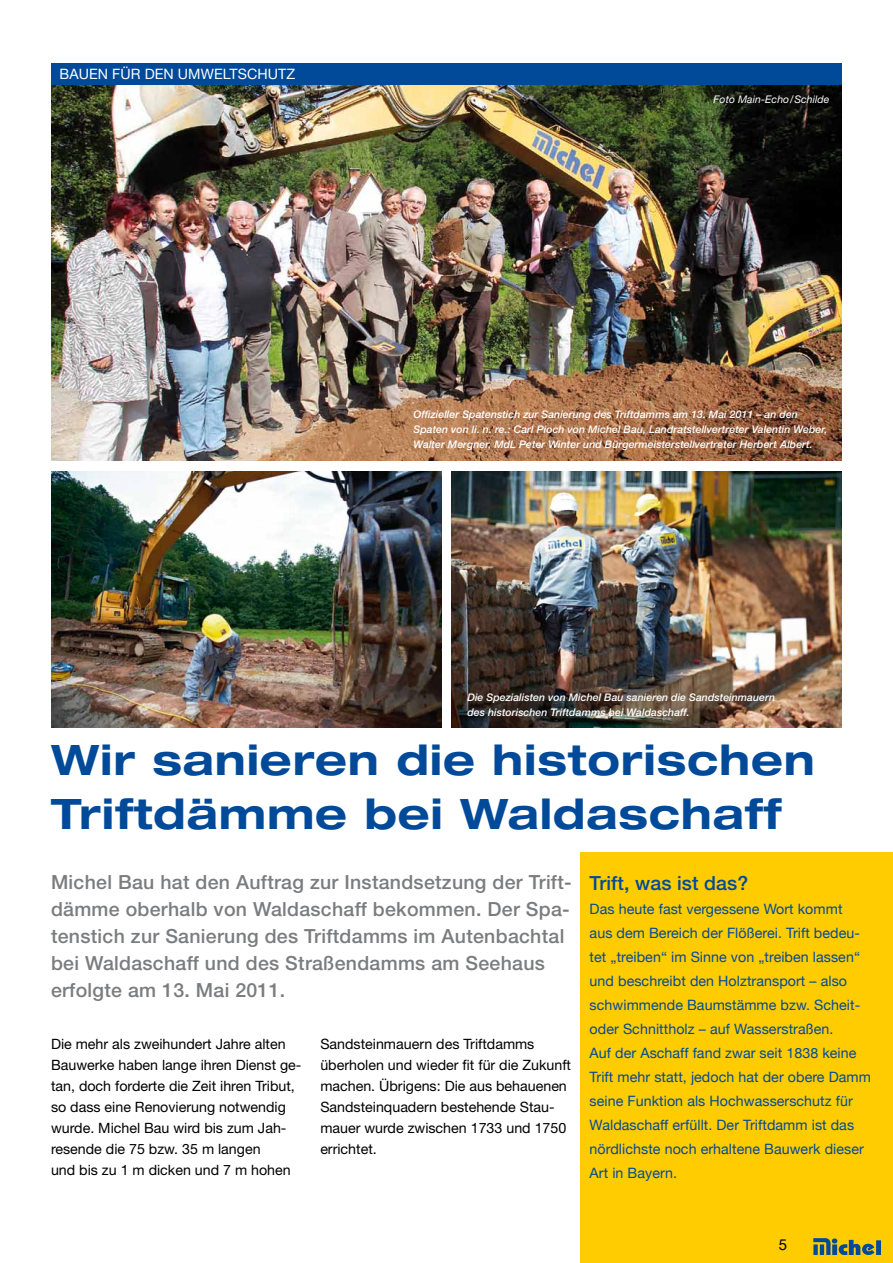
<style>
.page{position:relative;width:893px;height:1263px;background:#fff}
.page>*{position:absolute;margin:0;border:0;box-sizing:border-box;transform-origin:0 0}
.t1{font:700 expanded 42px/54px "Helvetica Neue";letter-spacing:.02em;color:#004a99}
.t2{font:500 19.5px/27px "Helvetica Neue";letter-spacing:.015em;color:#7b7c7e}
.t3{font:500 19.5px "Helvetica Neue";letter-spacing:.005em;color:#004a99}
.t4{font:15px "Helvetica Neue";color:#000}
.t5{font:14.25px/24px "Helvetica Neue";letter-spacing:.005em;color:#004a99}
.t6{font:14.25px/21px "Helvetica Neue";color:#000}
.t7{font:14.25px "Helvetica Neue";letter-spacing:.005em;color:#fff}
.t8{font:italic 500 10.5px/15px "Helvetica Neue";letter-spacing:.005em;color:#fff}
.t9{font:italic 10.5px "Helvetica Neue";letter-spacing:.005em;color:#fff}
</style>
<div class="page">
<div style="left:580px;top:853px;width:313px;height:410px;background:#fecc00"></div>
<svg style="left:813px;top:1238px;width:68px;height:17px"></svg>
<img style="left:51px;top:471px;width:390px;height:256px">
<img style="left:452px;top:471px;width:390px;height:256px">
<img style="left:51px;top:85px;width:791px;height:376px">
<div style="left:51px;top:64px;width:791px;height:21px;background:#004a99"></div>
<p class="t7" style="left:60px;top:66px;width:131px">Bauen für den Umwe</p>
<p class="t7" style="left:223px;top:66px;width:72px">ltsch utz</p>
<p class="t9" style="left:713px;top:93px;width:118px">Foto Main-Echo/Schilde</p>
<p class="t8" style="left:414px;top:406px;width:415px">Offizieller Spatenstich zur Sanierung des Triftdamms am 13. Mai 2011 – an den<br>Spaten von li. n. re.: Carl Pioch von Michel Bau, Landratstellvertreter Valentin Weber,<br>Walter Mergner, MdL Peter Winter und Bürgermeisterstellvertreter Herbert Albert.</p>
<p class="t8" style="left:467px;top:690px;width:309px">Die Spezialisten von Michel Bau sanieren die Sandsteinmauern des historischen Triftdamms bei Waldaschaff.</p>
<h1 class="t1" style="left:51px;top:732px;width:765px">Wir sanieren die historischen<br>Triftdämme bei Waldaschaff</h1>
<p class="t2" style="left:51px;top:868px;width:522px">Michel Bau hat den Auftrag zur Instandsetzung der Trift&shy;dämme oberhalb von Waldaschaff bekommen. Der Spa&shy;tenstich zur Sanierung des Triftdamms im Autenbachtal bei Waldaschaff und des Straßendamms am Seehaus erfolgte am 13. Mai 2011.</p>
<p class="t6" style="left:51px;top:1033px;width:252px">Die mehr als zweihundert Jahre alten Bauwerke haben lange ihren Dienst ge&shy;tan, doch forderte die Zeit ihren Tribut, so dass eine Renovierung notwendig wurde. Michel Bau wird bis zum Jah&shy;resende die 75 bzw. 35 m langen<br>und bis zu 1 m dicken und 7 m hohen</p>
<p class="t6" style="left:320px;top:1033px;width:252px">Sandsteinmauern des Triftdamms überholen und wieder fit für die Zukunft machen. Übrigens: Die aus behauenen<br>Sandsteinquadern bestehende Stau&shy;mauer wurde zwischen 1733 und 1750 errichtet.</p>
<h2 class="t3" style="left:590px;top:871px;width:160px">Trift, was ist das?</h2>
<p class="t5" style="left:590px;top:897px;width:283px">Das heute fast vergessene Wort kommt<br>aus dem Bereich der Flößerei. Trift bedeu&shy;tet „treiben“ im Sinne von „treiben lassen“ und beschreibt den Holztransport – also schwimmende Baumstämme bzw. Scheit&shy;oder Schnittholz – auf Wasserstraßen.<br>Auf der Aschaff fand zwar seit 1838 keine Trift mehr statt, jedoch hat der obere Damm seine Funktion als Hochwasserschutz für Waldaschaff erfüllt. Der Triftdamm ist das nördlichste noch erhaltene Bauwerk dieser Art in Bayern.</p>
<p class="t4" style="left:779px;top:1236px;width:10px">5</p>
</div>
